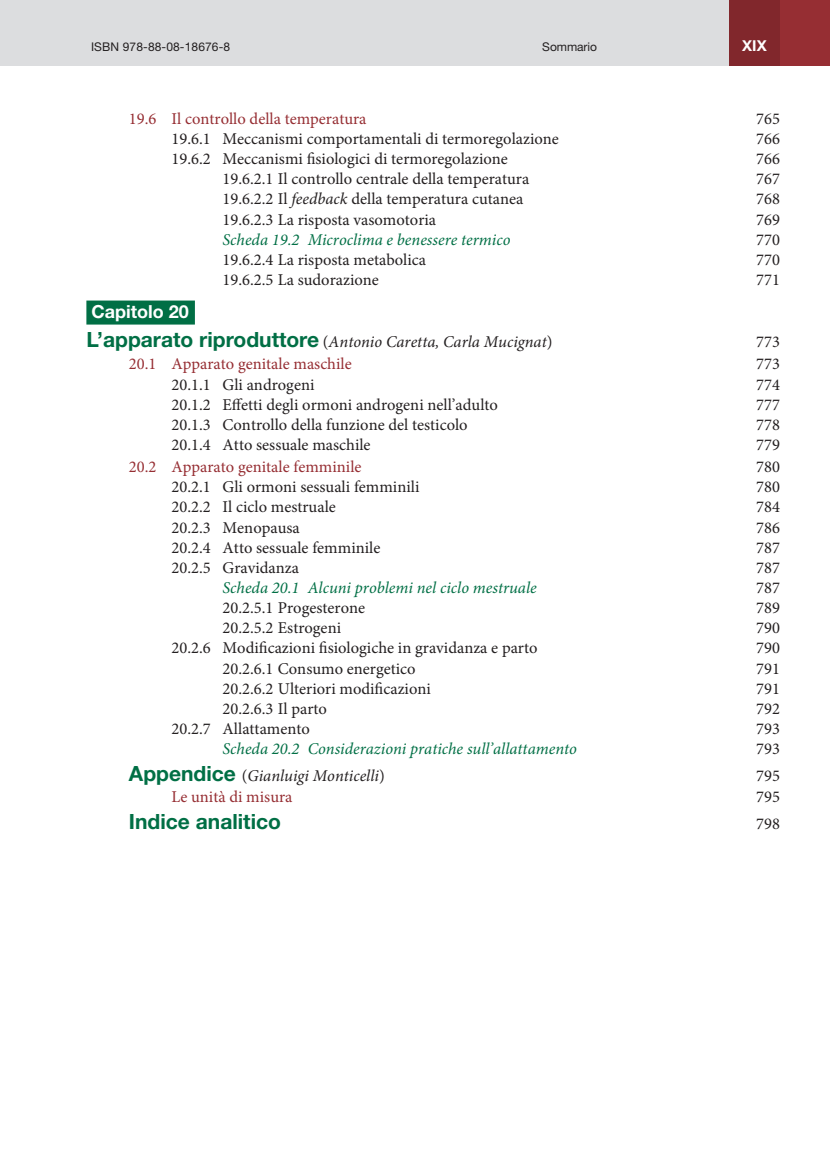
<style>
.page{position:relative;width:830px;height:1150px;background:#fff}
.page>*{position:absolute;margin:0;border:0;box-sizing:border-box;transform-origin:0 0}
.t1{font:700 21px "Helvetica Neue LT Std";color:#016f45}
.t2{font:700 18px "Helvetica Neue LT Std";color:#fff}
.t3{font:16.5px "Minion Pro";color:#231f20}
.t4{font:italic 16.5px "Minion Pro";color:#016f45}
.t5{font:16.5px "Minion Pro";color:#962e33}
.t6{font:italic 16.5px "Minion Pro";color:#231f20}
.t7{font:700 15px "Helvetica Neue LT Std";color:#fff}
.t8{font:12px "Helvetica Neue LT Std";letter-spacing:.01em;color:#231f20}
.s1{font-style:italic}
.s2{font-family:"Helvetica Neue LT Std";font-weight:700;font-style:normal;font-size:21px;color:#016f45}
.s3{font-style:normal}
</style>
<div class="page">
<hr style="left:0;top:0;width:1px;height:65px;background:#dcdddf">
<div style="left:1px;top:0;width:778px;height:65px;background:#dcdddf"></div>
<div style="left:728px;top:0;width:101px;height:65px;background:linear-gradient(to right,#7b252a,#9b3035)"></div>
<div style="left:86px;top:300px;width:109px;height:24px;background:#016f45"></div>
<p class="t8" style="left:91px;top:40px;width:141px">ISBN 978-88-08-18676-8</p>
<p class="t8" style="left:542px;top:40px;width:56px">Sommario</p>
<p class="t7" style="left:742px;top:37px;width:26px">XIX</p>
<p class="t5" style="left:129px;top:108px;width:239px">19.6 Il controllo della temperatura</p>
<p class="t3" style="left:756px;top:108px;width:25px">765</p>
<p class="t3" style="left:171px;top:128px;width:389px">19.6.1 Meccanismi comportamentali di termoregolazione</p>
<p class="t3" style="left:756px;top:128px;width:25px">766</p>
<p class="t3" style="left:171px;top:148px;width:338px">19.6.2 Meccanismi fisiologici di termoregolazione</p>
<p class="t3" style="left:756px;top:148px;width:25px">766</p>
<p class="t3" style="left:222px;top:168px;width:308px">19.6.2.1 Il controllo centrale della temperatura</p>
<p class="t3" style="left:756px;top:168px;width:25px">767</p>
<p class="t3" style="left:222px;top:188px;width:302px">19.6.2.2 Il <span class="s1">feedback</span> della temperatura cutanea</p>
<p class="t3" style="left:756px;top:188px;width:25px">768</p>
<p class="t3" style="left:222px;top:208px;width:215px">19.6.2.3 La risposta vasomotoria</p>
<p class="t3" style="left:756px;top:208px;width:25px">769</p>
<p class="t4" style="left:222px;top:228px;width:289px">Scheda 19.2 Microclima e benessere termico</p>
<p class="t3" style="left:756px;top:228px;width:25px">770</p>
<p class="t3" style="left:222px;top:248px;width:205px">19.6.2.4 La risposta metabolica</p>
<p class="t3" style="left:756px;top:248px;width:25px">770</p>
<p class="t3" style="left:222px;top:269px;width:158px">19.6.2.5 La sudorazione</p>
<p class="t3" style="left:756px;top:269px;width:25px">771</p>
<p class="t2" style="left:91px;top:300px;width:99px">Capitolo 20</p>
<p class="t6" style="left:86px;top:330px;width:467px"><span class="s2">L’apparato riproduttore</span> <span class="s3">(</span>Antonio Caretta, Carla Mucignat<span class="s3">)</span></p>
<p class="t3" style="left:756px;top:331px;width:25px">773</p>
<p class="t5" style="left:129px;top:353px;width:224px">20.1 Apparato genitale maschile</p>
<p class="t3" style="left:756px;top:353px;width:25px">773</p>
<p class="t3" style="left:171px;top:373px;width:144px">20.1.1 Gli androgeni</p>
<p class="t3" style="left:756px;top:373px;width:25px">774</p>
<p class="t3" style="left:171px;top:393px;width:328px">20.1.2 Effetti degli ormoni androgeni nell’adulto</p>
<p class="t3" style="left:756px;top:393px;width:25px">777</p>
<p class="t3" style="left:171px;top:413px;width:297px">20.1.3 Controllo della funzione del testicolo</p>
<p class="t3" style="left:756px;top:413px;width:25px">778</p>
<p class="t3" style="left:171px;top:433px;width:200px">20.1.4 Atto sessuale maschile</p>
<p class="t3" style="left:756px;top:433px;width:25px">779</p>
<p class="t5" style="left:129px;top:456px;width:234px">20.2 Apparato genitale femminile</p>
<p class="t3" style="left:756px;top:456px;width:25px">780</p>
<p class="t3" style="left:171px;top:476px;width:249px">20.2.1 Gli ormoni sessuali femminili</p>
<p class="t3" style="left:756px;top:476px;width:25px">780</p>
<p class="t3" style="left:171px;top:496px;width:166px">20.2.2 Il ciclo mestruale</p>
<p class="t3" style="left:756px;top:496px;width:25px">784</p>
<p class="t3" style="left:171px;top:516px;width:130px">20.2.3 Menopausa</p>
<p class="t3" style="left:756px;top:516px;width:25px">786</p>
<p class="t3" style="left:171px;top:536px;width:210px">20.2.4 Atto sessuale femminile</p>
<p class="t3" style="left:756px;top:536px;width:25px">787</p>
<p class="t3" style="left:171px;top:556px;width:129px">20.2.5 Gravidanza</p>
<p class="t3" style="left:756px;top:556px;width:25px">787</p>
<p class="t4" style="left:222px;top:576px;width:315px">Scheda 20.1 Alcuni problemi nel ciclo mestruale</p>
<p class="t3" style="left:756px;top:576px;width:25px">787</p>
<p class="t3" style="left:222px;top:596px;width:144px">20.2.5.1 Progesterone</p>
<p class="t3" style="left:756px;top:596px;width:25px">789</p>
<p class="t3" style="left:222px;top:617px;width:120px">20.2.5.2 Estrogeni</p>
<p class="t3" style="left:756px;top:617px;width:25px">790</p>
<p class="t3" style="left:171px;top:637px;width:367px">20.2.6 Modificazioni fisiologiche in gravidanza e parto</p>
<p class="t3" style="left:756px;top:637px;width:25px">790</p>
<p class="t3" style="left:222px;top:657px;width:194px">20.2.6.1 Consumo energetico</p>
<p class="t3" style="left:756px;top:657px;width:25px">791</p>
<p class="t3" style="left:222px;top:677px;width:210px">20.2.6.2 Ulteriori modificazioni</p>
<p class="t3" style="left:756px;top:677px;width:25px">791</p>
<p class="t3" style="left:222px;top:697px;width:106px">20.2.6.3 Il parto</p>
<p class="t3" style="left:756px;top:697px;width:25px">792</p>
<p class="t3" style="left:171px;top:717px;width:140px">20.2.7 Allattamento</p>
<p class="t3" style="left:756px;top:717px;width:25px">793</p>
<p class="t4" style="left:222px;top:737px;width:356px">Scheda 20.2 Considerazioni pratiche sull’allattamento</p>
<p class="t3" style="left:756px;top:737px;width:25px">793</p>
<p class="t6" style="left:129px;top:764px;width:257px"><span class="s2">Appendice</span> <span class="s3">(</span>Gianluigi Monticelli<span class="s3">)</span></p>
<p class="t3" style="left:756px;top:764px;width:25px">795</p>
<p class="t5" style="left:171px;top:785px;width:122px">Le unità di misura</p>
<p class="t3" style="left:756px;top:785px;width:25px">795</p>
<p class="t1" style="left:129px;top:808px;width:153px">Indice analitico</p>
<p class="t3" style="left:756px;top:812px;width:25px">798</p>
</div>
